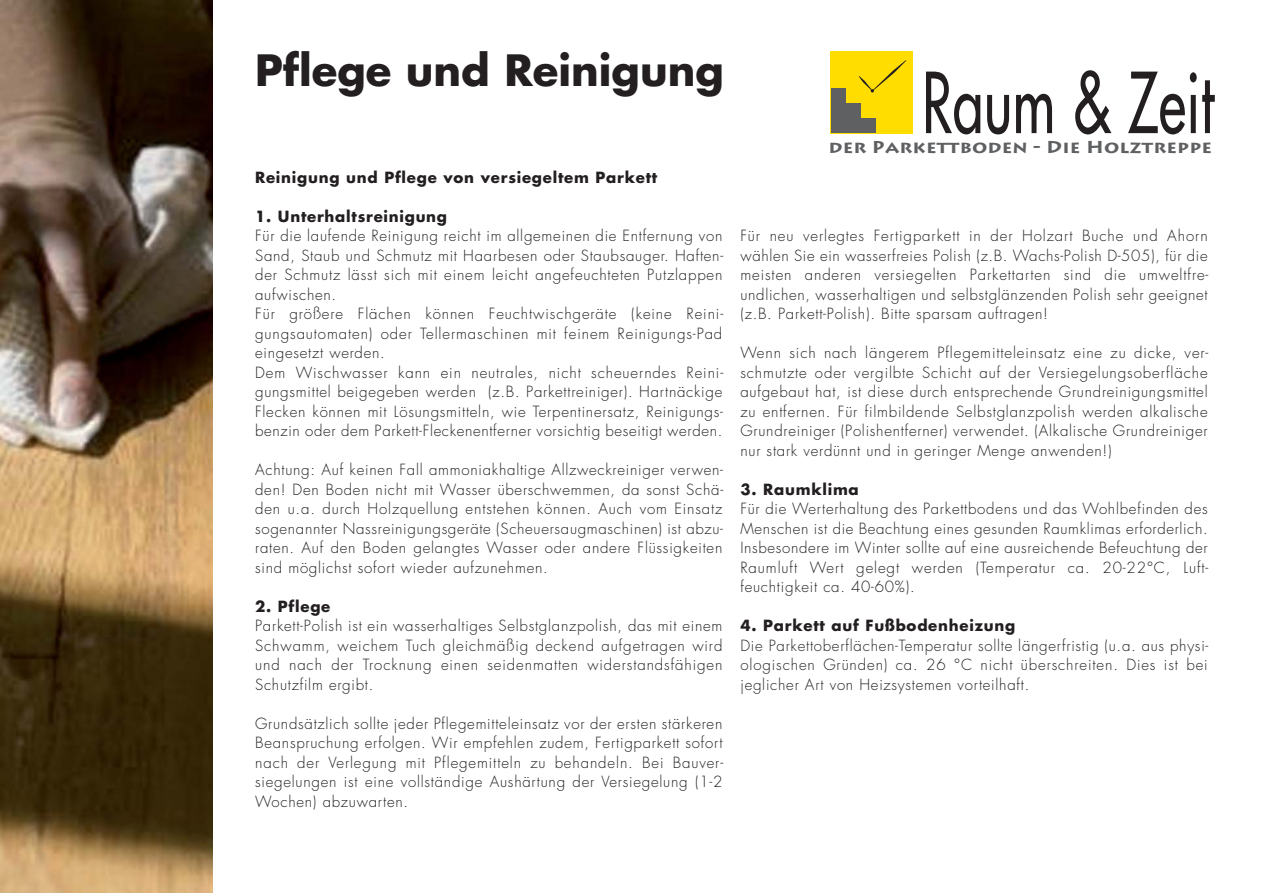
<style>
.page{position:relative;width:1263px;height:893px;background:#fff}
.page>*{position:absolute;margin:0;border:0;box-sizing:border-box;transform-origin:0 0}
.t1{font:81.6px "Futura";letter-spacing:.01em;color:#231f20;scale:.68 1}
.t2{font:700 42px "Futura";color:#231f20}
.t3{font:700 17.1px "Lithos Pro";letter-spacing:.01em;color:#5f6062;scale:1.13 1}
.t4{font:300 15px/19.5px "Futura";letter-spacing:.05em;color:#231f20;text-align:justify}
.t5{font:700 15px "Futura";letter-spacing:.05em;color:#231f20}
</style>
<div class="page">
<div style="left:831px;top:51px;width:82px;height:82px;background:#fd0"></div>
<div style="left:831px;top:103px;width:29px;height:16px;background:#5f6062"></div>
<div style="left:831px;top:118px;width:44px;height:15px;background:#5f6062"></div>
<div style="left:831px;top:88px;width:14px;height:16px;background:#5f6062"></div>
<svg style="left:859px;top:60px;width:47px;height:33px"></svg>
<img style="left:0;top:0;width:213px;height:893px">
<h2 class="t2" style="left:255px;top:51px;width:470px">Pflege und Reinigung</h2>
<p class="t5" style="left:255px;top:170px;width:404px">Reinigung und Pflege von versiegeltem Parkett</p>
<p class="t5" style="left:255px;top:209px;width:193px">1. Unterhaltsreinigung</p>
<p class="t4" style="left:255px;top:227px;width:470px;text-align:left">Für die laufende Reinigung reicht im allgemeinen die Entfernung von Sand, Staub und Schmutz mit Haarbesen oder Staubsauger. Haften&shy;der Schmutz lässt sich mit einem leicht angefeuchteten Putzlappen aufwischen.<br>Für größere Flächen können Feuchtwischgeräte (keine Reini&shy;gungsautomaten) oder Tellermaschinen mit feinem Reinigungs-Pad eingesetzt werden.<br>Dem Wischwasser kann ein neutrales, nicht scheuerndes Reini&shy;gungsmittel beigegeben werden (z.B. Parkettreiniger). Hartnäckige Flecken können mit Lösungsmitteln, wie Terpentinersatz, Reinigungs&shy;benzin oder dem Parkett-Fleckenentferner vorsichtig beseitigt werden.</p>
<p class="t4" style="left:255px;top:461px;width:469px">Achtung: Auf keinen Fall ammoniakhaltige Allzweckreiniger verwen&shy;den! Den Boden nicht mit Wasser überschwemmen, da sonst Schä&shy;den u.a. durch Holzquellung entstehen können. Auch vom Einsatz sogenannter Nassreinigungsgeräte (Scheuersaugmaschinen) ist abzu&shy;raten. Auf den Boden gelangtes Wasser oder andere Flüssigkeiten sind möglichst sofort wieder aufzunehmen.</p>
<p class="t5" style="left:255px;top:599px;width:77px">2. Pflege</p>
<p class="t4" style="left:255px;top:617px;width:469px">Parkett-Polish ist ein wasserhaltiges Selbstglanzpolish, das mit einem Schwamm, weichem Tuch gleichmäßig deckend aufgetragen wird und nach der Trocknung einen seidenmatten widerstandsfähigen Schutzfilm ergibt.</p>
<p class="t4" style="left:255px;top:715px;width:470px">Grundsätzlich sollte jeder Pflegemitteleinsatz vor der ersten stärkeren Beanspruchung erfolgen. Wir empfehlen zudem, Fertigparkett sofort nach der Verlegung mit Pflegemitteln zu behandeln. Bei Bauver&shy;siegelungen ist eine vollständige Aushärtung der Versiegelung (1-2<br>Wochen) abzuwarten.</p>
<h1 class="t1" style="left:922px;top:62px;width:431px">Raum &amp; Zeit</h1>
<p class="t3" style="left:828px;top:137px;width:341px">der Parkettboden - Die Holztreppe</p>
<p class="t4" style="left:740px;top:227px;width:469px">Für neu verlegtes Fertigparkett in der Holzart Buche und Ahorn wählen Sie ein wasserfreies Polish (z.B. Wachs-Polish D-505), für die meisten anderen versiegelten Parkettarten sind die umwelt fre&shy;undlichen, wasserhaltigen und selbstglänzenden Polish sehr geeignet (z.B. Parkett-Polish). Bitte sparsam auftragen!</p>
<p class="t4" style="left:740px;top:344px;width:469px">Wenn sich nach längerem Pflegemitteleinsatz eine zu dicke, ver&shy;schmutzte oder vergilbte Schicht auf der Versiegelungsoberfläche aufgebaut hat, ist diese durch entsprechende Grundreinigungsmittel zu entfernen. Für filmbildende Selbstglanzpolish werden alkalische Grundreiniger (Polishentferner) verwendet. (Alkalische Grundreiniger nur stark verdünnt und in geringer Menge anwenden!)</p>
<p class="t5" style="left:740px;top:482px;width:120px">3. Raumklima</p>
<p class="t4" style="left:740px;top:500px;width:469px">Für die Werterhaltung des Parkettbodens und das Wohlbefinden des Menschen ist die Beachtung eines gesunden Raumklimas erforderlich.<br>Insbesondere im Winter sollte auf eine ausreichende Befeuchtung der Raumluft Wert gelegt werden (Temperatur ca. 20-22°C, Luft&shy;feuchtigkeit ca. 40-60%).</p>
<p class="t5" style="left:740px;top:619px;width:276px">4. Parkett auf Fußbodenheizung</p>
<p class="t4" style="left:740px;top:637px;width:469px">Die Parkettoberflächen-Temperatur sollte längerfristig (u.a. aus physi&shy;ologischen Gründen) ca. 26 °C nicht überschreiten. Dies ist bei jeglicher Art von Heizsystemen vorteilhaft.</p>
</div>
